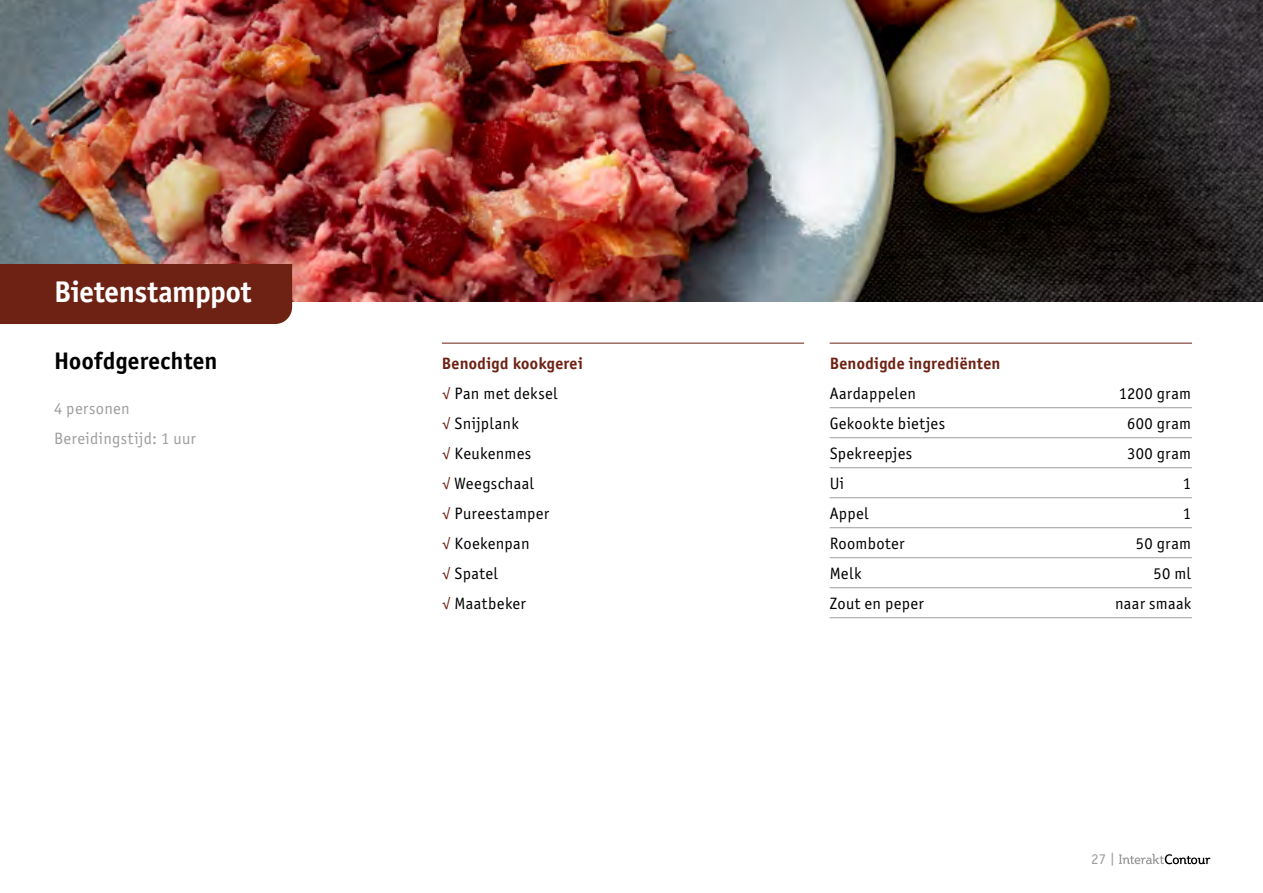
<style>
.page{position:relative;width:1263px;height:893px;background:#fff}
.page>*{position:absolute;margin:0;border:0;box-sizing:border-box;transform-origin:0 0}
.t1{font:700 30px "Officina Sans ITC Pro";letter-spacing:-.005em;color:#fff}
.t2{font:700 24px "Officina Sans ITC Pro";letter-spacing:.01em;color:#000}
.t3{font:16.5px/30px "Officina Sans ITC Pro";letter-spacing:.025em;color:#000}
.t4{font:16.5px/30px "Officina Sans ITC Pro";letter-spacing:.02em;color:#9d9d9c}
.t5{font:700 16.5px "Officina Sans ITC Pro";letter-spacing:.015em;color:#6d2214}
.t6{font:15px "Officina Sans ITC Pro";color:#9d9d9c}
.s1{font-weight:700;color:#6d2214}
.s2{color:#6d2214}
</style>
<div class="page">
<svg style="left:1119px;top:854px;width:91px;height:10px"></svg>
<img style="left:0;top:0;width:1263px;height:302px">
<hr style="left:442px;top:343px;width:362px;height:1px;background:#6d2214">
<hr style="left:830px;top:343px;width:362px;height:1px;background:#6d2214">
<hr style="left:830px;top:407px;width:362px;height:1px;background:#9d9d9c">
<hr style="left:830px;top:437px;width:362px;height:1px;background:#9d9d9c">
<hr style="left:830px;top:467px;width:362px;height:1px;background:#9d9d9c">
<hr style="left:830px;top:497px;width:362px;height:1px;background:#9d9d9c">
<hr style="left:830px;top:527px;width:362px;height:1px;background:#9d9d9c">
<hr style="left:830px;top:557px;width:362px;height:1px;background:#9d9d9c">
<hr style="left:830px;top:587px;width:362px;height:1px;background:#9d9d9c">
<hr style="left:830px;top:617px;width:362px;height:1px;background:#9d9d9c">
<div style="left:0;top:264px;width:292px;height:60px;background:#6d2214"></div>
<h1 class="t1" style="left:54px;top:273px;width:199px">Bietenstamppot</h1>
<h2 class="t2" style="left:54px;top:346px;width:165px">Hoofdgerechten</h2>
<p class="t4" style="left:54px;top:393px;width:143px">4 personen<br>Bereidingstijd: 1 uur</p>
<p class="t3" style="left:442px;top:348px;width:143px"><span class="s1">Benodigd kookgerei </span><span class="s2">√</span> Pan met deksel<br><span class="s2">√</span> Snijplank<br><span class="s2">√</span> Keukenmes<br><span class="s2">√</span> Weegschaal<br><span class="s2">√</span> Pureestamper<br><span class="s2">√</span> Koekenpan<br><span class="s2">√</span> Spatel<br><span class="s2">√</span> Maatbeker</p>
<p class="t5" style="left:830px;top:353px;width:172px">Benodigde ingrediënten</p>
<p class="t3" style="left:830px;top:378px;width:88px">Aardappelen</p>
<p class="t3" style="left:1119px;top:378px;width:74px">1200 gram</p>
<p class="t3" style="left:830px;top:408px;width:117px">Gekookte bietjes</p>
<p class="t3" style="left:1127px;top:408px;width:66px">600 gram</p>
<p class="t3" style="left:830px;top:438px;width:84px">Spekreepjes</p>
<p class="t3" style="left:1127px;top:438px;width:66px">300 gram</p>
<p class="t3" style="left:830px;top:468px;width:16px">Ui</p>
<p class="t3" style="left:1183px;top:468px;width:10px">1</p>
<p class="t3" style="left:830px;top:498px;width:41px">Appel</p>
<p class="t3" style="left:1183px;top:498px;width:10px">1</p>
<p class="t3" style="left:830px;top:528px;width:77px">Roomboter</p>
<p class="t3" style="left:1136px;top:528px;width:57px">50 gram</p>
<p class="t3" style="left:830px;top:558px;width:33px">Melk</p>
<p class="t3" style="left:1153px;top:558px;width:39px">50 ml</p>
<p class="t3" style="left:830px;top:588px;width:96px">Zout en peper</p>
<p class="t3" style="left:1115px;top:588px;width:78px">naar smaak</p>
<p class="t6" style="left:1091px;top:850px;width:25px">27 |</p>
</div>
